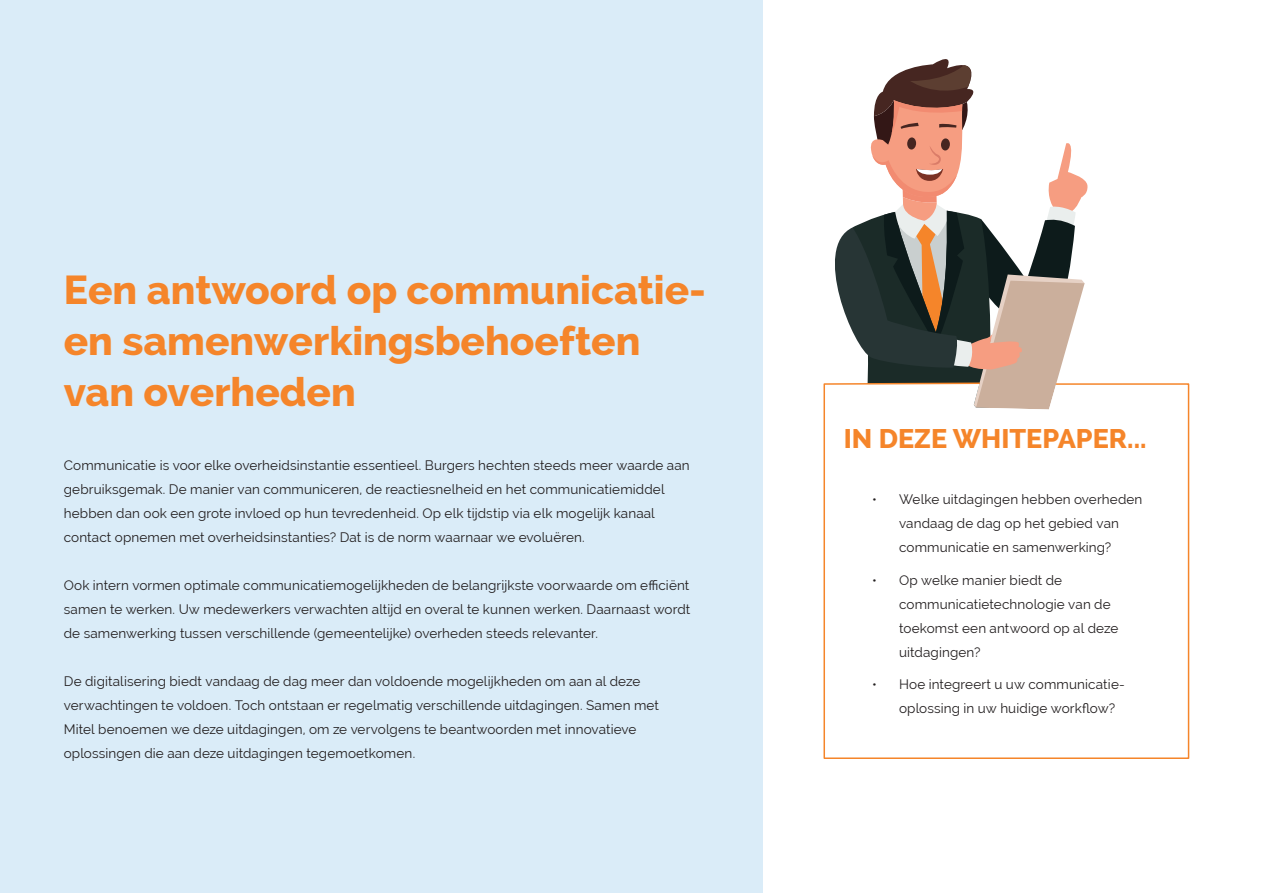
<style>
.page{position:relative;width:1263px;height:893px;background:#fff}
.page>*{position:absolute;margin:0;border:0;box-sizing:border-box;transform-origin:0 0}
.t1{font:800 40.5px/51px "Raleway";color:#f5852a}
.t2{font:800 27px "Raleway";color:#f5852a}
.t3{font:13.5px/24px "Raleway";letter-spacing:.01em;color:#231f20}
</style>
<div class="page">
<svg style="left:835px;top:59px;width:253px;height:323px"></svg>
<div style="left:0;top:0;width:762px;height:893px;background:#daecf8"></div>
<svg style="left:823px;top:382px;width:367px;height:377px"></svg>
<h1 class="t1" style="left:64px;top:264px;width:644px">Een antwoord op communicatie&shy;en samenwerkingsbehoeften van overheden</h1>
<p class="t3" style="left:64px;top:453px;width:627px">Communicatie is voor elke overheidsinstantie essentieel. Burgers hechten steeds meer waarde aan gebruiksgemak. De manier van communiceren, de reactiesnelheid en het communicatiemiddel hebben dan ook een grote invloed op hun tevredenheid. Op elk tijdstip via elk mogelijk kanaal contact opnemen met overheidsinstanties? Dat is de norm waarnaar we evoluëren.</p>
<p class="t3" style="left:64px;top:573px;width:628px;text-align:justify">Ook intern vormen optimale communicatiemogelijkheden de belangrijkste voorwaarde om efficiënt samen te werken. Uw medewerkers verwachten altijd en overal te kunnen werken. Daarnaast wordt de samenwerking tussen verschillende (gemeentelijke) overheden steeds relevanter.</p>
<p class="t3" style="left:64px;top:669px;width:597px">De digitalisering biedt vandaag de dag meer dan voldoende mogelijkheden om aan al deze verwachtingen te voldoen. Toch ontstaan er regelmatig verschillende uitdagingen. Samen met Mitel benoemen we deze uitdagingen, om ze vervolgens te beantwoorden met innovatieve oplossingen die aan deze uitdagingen tegemoetkomen.</p>
<h2 class="t2" style="left:844px;top:423px;width:304px">IN DEZE WHITEPAPER...</h2>
<p class="t3" style="left:872px;top:487px;width:272px;text-align:center">• Welke uitdagingen hebben overheden vandaag de dag op het gebied van communicatie en samenwerking?</p>
<p class="t3" style="left:899px;top:568px;width:221px;text-indent:-27px">• Op welke manier biedt de communicatietechnologie van de toekomst een antwoord op al deze uitdagingen?</p>
<p class="t3" style="left:899px;top:672px;width:227px;text-indent:-27px">• Hoe integreert u uw communicatie&shy;oplossing in uw huidige workflow?</p>
</div>
